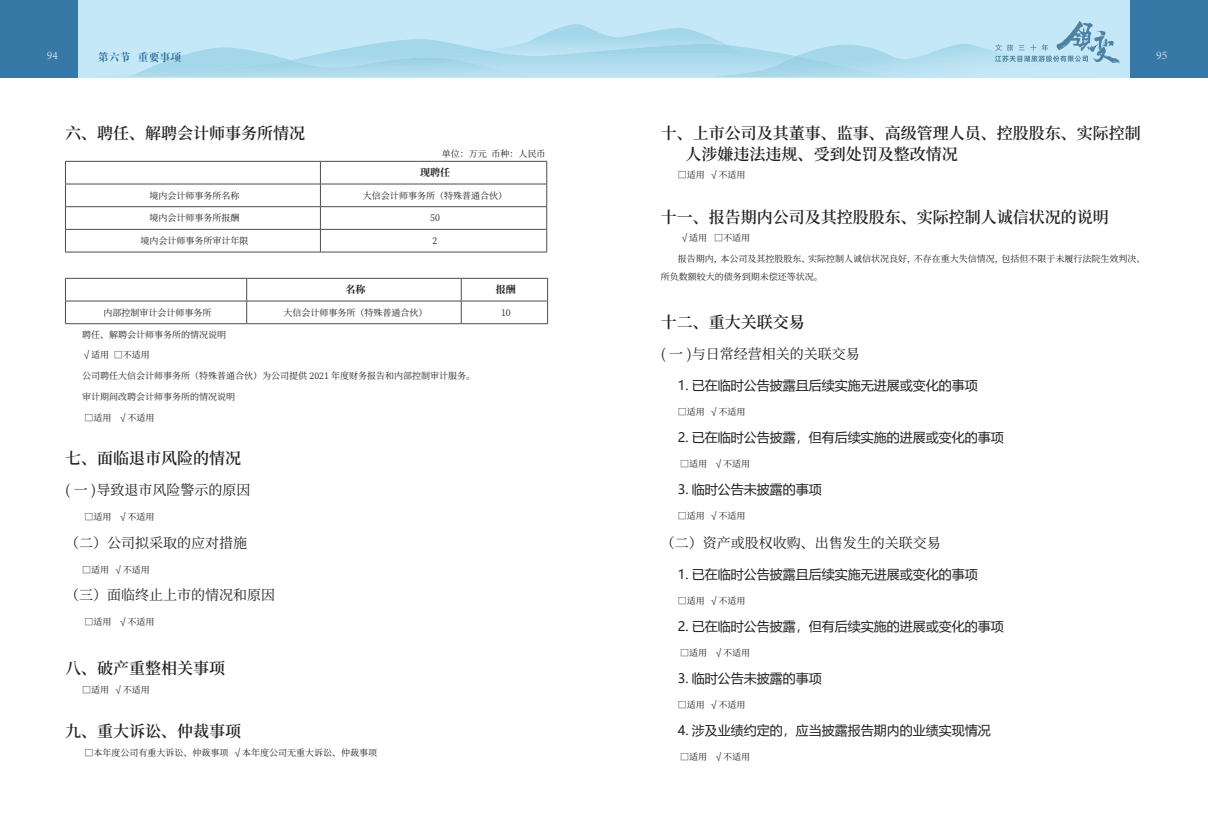
<style>
.page{position:relative;width:1208px;height:825px;background:#fff}
.page>*{position:absolute;margin:0;border:0;box-sizing:border-box;transform-origin:0 0}
.小标题一_N{font:600 16px/21px "Source Han Serif SC";color:#231f20}
.小标题-二级_二_N{font:14px "Source Han Serif SC";color:#231f20}
.t1{font:13px "Microsoft Ya Hei";color:#231f20}
.t2{font:300 12px "Adobe Song Std";color:#fff}
.t3{font:11px "FZDBSK GBK1 0";color:#35739e}
.表格-标题{font:700 10px "Source Han Serif SC";color:#231f20}
.内容-正常字{font:9px/18px "Source Han Serif SC";color:#231f20}
.表格-正常字{font:9px "Source Han Serif SC";color:#231f20}
</style>
<div class="page">
<div style="left:78px;top:0;width:1053px;height:78px;background:#c4e8f8"></div>
<img style="left:798px;top:44px;width:197px;height:29px">
<img style="left:534px;top:24px;width:180px;height:15px">
<img style="left:710px;top:56px;width:177px;height:21px">
<div style="left:1130px;top:0;width:78px;height:78px;background:#3778a6"></div>
<div style="left:0;top:0;width:78px;height:78px;background:#3778a6"></div>
<svg style="left:995px;top:21px;width:125px;height:43px"></svg>
<hr style="left:65px;top:161px;width:255px;height:1px;background:#4b4c4d">
<hr style="left:320px;top:161px;width:227px;height:1px;background:#4b4c4d">
<hr style="left:65px;top:184px;width:255px;height:1px;background:#4b4c4d">
<hr style="left:320px;top:184px;width:227px;height:1px;background:#4b4c4d">
<hr style="left:65px;top:206px;width:255px;height:1px;background:#4b4c4d">
<hr style="left:320px;top:206px;width:227px;height:1px;background:#4b4c4d">
<hr style="left:65px;top:229px;width:255px;height:1px;background:#4b4c4d">
<svg style="left:65px;top:162px;width:1px;height:90px"></svg>
<hr style="left:320px;top:229px;width:227px;height:1px;background:#4b4c4d">
<svg style="left:320px;top:162px;width:1px;height:90px"></svg>
<svg style="left:546px;top:162px;width:1px;height:90px"></svg>
<hr style="left:65px;top:252px;width:255px;height:1px;background:#4b4c4d">
<hr style="left:320px;top:252px;width:227px;height:1px;background:#4b4c4d">
<hr style="left:65px;top:278px;width:182px;height:1px;background:#4b4c4d">
<hr style="left:247px;top:278px;width:214px;height:1px;background:#4b4c4d">
<hr style="left:461px;top:278px;width:87px;height:1px;background:#4b4c4d">
<hr style="left:65px;top:301px;width:182px;height:1px;background:#4b4c4d">
<svg style="left:65px;top:279px;width:1px;height:44px"></svg>
<hr style="left:247px;top:301px;width:214px;height:1px;background:#4b4c4d">
<svg style="left:246px;top:279px;width:1px;height:44px"></svg>
<hr style="left:461px;top:301px;width:87px;height:1px;background:#4b4c4d">
<svg style="left:461px;top:279px;width:1px;height:44px"></svg>
<svg style="left:547px;top:279px;width:1px;height:44px"></svg>
<hr style="left:65px;top:323px;width:182px;height:1px;background:#4b4c4d">
<hr style="left:247px;top:323px;width:214px;height:1px;background:#4b4c4d">
<hr style="left:461px;top:323px;width:87px;height:1px;background:#4b4c4d">
<h3 class="t2" style="left:47px;top:48px;width:13px">94</h3>
<p class="t3" style="left:98px;top:51px;width:85px">第六节 重要事项</p>
<h3 class="t2" style="left:1156px;top:48px;width:13px">95</h3>
<p class="小标题一_N" style="left:65px;top:123px;width:241px">六、聘任、解聘会计师事务所情况</p>
<p class="内容-正常字" style="left:442px;top:145px;width:105px">单位：万元 币种：人民币</p>
<p class="表格-标题" style="left:420px;top:167px;width:31px">现聘任</p>
<p class="表格-正常字" style="left:149px;top:190px;width:91px">境内会计师事务所名称</p>
<p class="表格-正常字" style="left:363px;top:190px;width:145px">大信会计师事务所（特殊普通合伙）</p>
<p class="表格-正常字" style="left:149px;top:213px;width:91px">境内会计师事务所报酬</p>
<p class="表格-正常字" style="left:430px;top:213px;width:11px">50</p>
<p class="表格-正常字" style="left:140px;top:236px;width:109px">境内会计师事务所审计年限</p>
<p class="表格-正常字" style="left:432px;top:236px;width:6px">2</p>
<p class="表格-标题" style="left:345px;top:284px;width:21px">名称</p>
<p class="表格-标题" style="left:496px;top:284px;width:21px">报酬</p>
<p class="表格-正常字" style="left:103px;top:307px;width:109px">内部控制审计会计师事务所</p>
<p class="表格-正常字" style="left:283px;top:307px;width:145px">大信会计师事务所（特殊普通合伙）</p>
<p class="表格-正常字" style="left:501px;top:307px;width:11px">10</p>
<p class="内容-正常字" style="left:82px;top:325px;width:145px">聘任、解聘会计师事务所的情况说明</p>
<p class="内容-正常字" style="left:82px;top:346px;width:69px">√适用 □不适用</p>
<p class="内容-正常字" style="left:82px;top:367px;width:394px">公司聘任大信会计师事务所（特殊普通合伙）为公司提供 2021 年度财务报告和内部控制审计服务。</p>
<p class="内容-正常字" style="left:82px;top:388px;width:154px">审计期间改聘会计师事务所的情况说明</p>
<p class="内容-正常字" style="left:85px;top:409px;width:71px">□适用 √不适用</p>
<p class="小标题一_N" style="left:65px;top:448px;width:177px">七、面临退市风险的情况</p>
<p class="小标题-二级_二_N" style="left:65px;top:482px;width:187px">( 一 )导致退市风险警示的原因</p>
<p class="内容-正常字" style="left:85px;top:508px;width:71px">□适用 √不适用</p>
<p class="小标题-二级_二_N" style="left:65px;top:535px;width:183px">（二）公司拟采取的应对措施</p>
<p class="内容-正常字" style="left:82px;top:560px;width:69px">□适用 √不适用</p>
<p class="小标题-二级_二_N" style="left:65px;top:587px;width:211px">（三）面临终止上市的情况和原因</p>
<p class="内容-正常字" style="left:85px;top:613px;width:71px">□适用 √不适用</p>
<p class="小标题一_N" style="left:65px;top:658px;width:161px">八、破产重整相关事项</p>
<p class="内容-正常字" style="left:82px;top:681px;width:69px">□适用 √不适用</p>
<p class="小标题一_N" style="left:65px;top:721px;width:177px">九、重大诉讼、仲裁事项</p>
<p class="内容-正常字" style="left:85px;top:744px;width:294px">□本年度公司有重大诉讼、仲裁事项 √本年度公司无重大诉讼、仲裁事项</p>
<p class="小标题一_N" style="left:685px;top:123px;width:457px;text-indent:-25px">十、上市公司及其董事、监事、高级管理人员、控股股东、实际控制人涉嫌违法违规、受到处罚及整改情况</p>
<p class="内容-正常字" style="left:677px;top:166px;width:69px">□适用 √不适用</p>
<p class="小标题一_N" style="left:660px;top:207px;width:449px">十一、报告期内公司及其控股股东、实际控制人诚信状况的说明</p>
<p class="内容-正常字" style="left:680px;top:229px;width:71px">√适用 □不适用</p>
<p class="内容-正常字" style="left:660px;top:250px;width:486px;text-indent:17px">报告期内，本公司及其控股股东、实际控制人诚信状况良好，不存在重大失信情况，包括但不限于未履行法院生效判决、所负数额较大的债务到期未偿还等状况。</p>
<p class="小标题一_N" style="left:660px;top:312px;width:145px">十二、重大关联交易</p>
<p class="小标题-二级_二_N" style="left:660px;top:346px;width:201px">( 一 )与日常经营相关的关联交易</p>
<p class="t1" style="left:677px;top:376px;width:302px">1. 已在临时公告披露且后续实施无进展或变化的事项</p>
<p class="内容-正常字" style="left:677px;top:403px;width:69px">□适用 √不适用</p>
<p class="t1" style="left:677px;top:428px;width:328px">2. 已在临时公告披露，但有后续实施的进展或变化的事项</p>
<p class="内容-正常字" style="left:680px;top:455px;width:71px">□适用 √不适用</p>
<p class="t1" style="left:677px;top:480px;width:146px">3. 临时公告未披露的事项</p>
<p class="内容-正常字" style="left:677px;top:507px;width:69px">□适用 √不适用</p>
<p class="小标题-二级_二_N" style="left:660px;top:535px;width:281px">（二）资产或股权收购、出售发生的关联交易</p>
<p class="t1" style="left:677px;top:565px;width:302px">1. 已在临时公告披露且后续实施无进展或变化的事项</p>
<p class="内容-正常字" style="left:677px;top:592px;width:69px">□适用 √不适用</p>
<p class="t1" style="left:677px;top:617px;width:328px">2. 已在临时公告披露，但有后续实施的进展或变化的事项</p>
<p class="内容-正常字" style="left:680px;top:644px;width:71px">□适用 √不适用</p>
<p class="t1" style="left:677px;top:669px;width:146px">3. 临时公告未披露的事项</p>
<p class="内容-正常字" style="left:677px;top:696px;width:69px">□适用 √不适用</p>
<p class="t1" style="left:677px;top:722px;width:315px">4. 涉及业绩约定的，应当披露报告期内的业绩实现情况</p>
<p class="内容-正常字" style="left:680px;top:748px;width:71px">□适用 √不适用</p>
</div>
